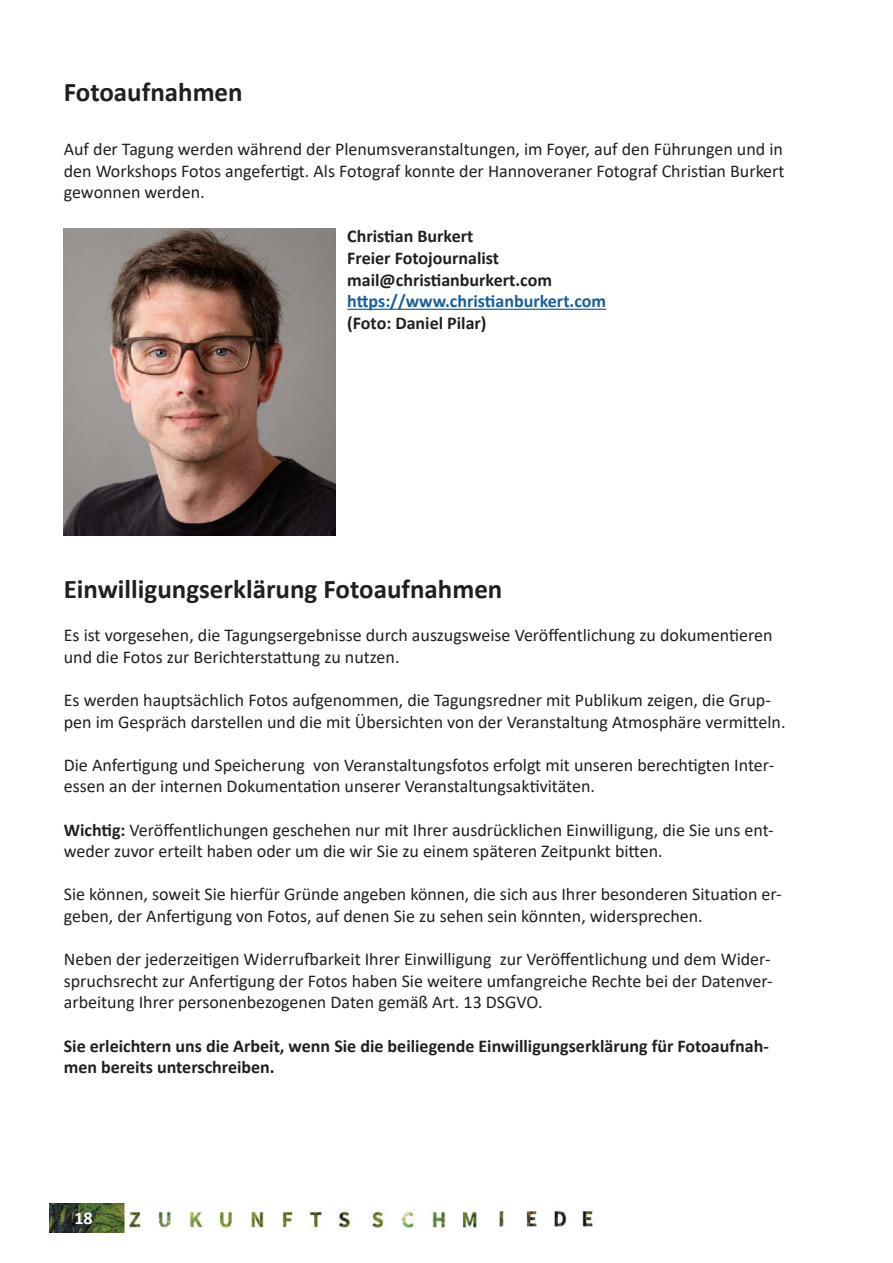
<style>
.page{position:relative;width:893px;height:1263px;background:#fff}
.page>*{position:absolute;margin:0;border:0;box-sizing:border-box;transform-origin:0 0}
.t1{font:700 27px "Calibri";color:#231f20}
.t2{font:18px/21.6px "Calibri";color:#231f20}
.t3{font:700 18px/21.6px "Calibri";color:#231f20}
.t4{font:700 18px "Calibri";color:#175d9e}
.t5{font:700 18px "Calibri";color:#fff}
.s1{font-weight:700}
</style>
<div class="page">
<img style="left:370px;top:1209px;width:223px;height:19px">
<img style="left:50px;top:1204px;width:301px;height:28px">
<img style="left:64px;top:229px;width:272px;height:307px">
<hr style="left:347px;top:309px;width:259px;height:1px;background:#175d9e">
<p class="t1" style="left:64px;top:73px;width:180px">Fotoaufnahmen</p>
<p class="t2" style="left:64px;top:138px;width:722px;text-align:justify">Auf der Tagung werden während der Plenumsveranstaltungen, im Foyer, auf den Führungen und in den Workshops Fotos angefertigt. Als Fotograf konnte der Hannoveraner Fotograf Christian Burkert gewonnen werden.</p>
<p class="t3" style="left:347px;top:225px;width:128px">Christian Burkert</p>
<p class="t3" style="left:347px;top:247px;width:153px">Freier Fotojournalist</p>
<p class="t3" style="left:347px;top:269px;width:206px">mail@christianburkert.com</p>
<p class="t4" style="left:347px;top:288px;width:260px">https://www.christianburkert.com</p>
<p class="t3" style="left:347px;top:312px;width:141px">(Foto: Daniel Pilar)</p>
<p class="t1" style="left:64px;top:570px;width:440px">Einwilligungserklärung Fotoaufnahmen</p>
<p class="t2" style="left:64px;top:624px;width:710px">Es ist vorgesehen, die Tagungsergebnisse durch auszugsweise Veröffentlichung zu dokumentieren und die Fotos zur Berichterstattung zu nutzen.</p>
<p class="t2" style="left:64px;top:689px;width:723px">Es werden hauptsächlich Fotos aufgenommen, die Tagungsredner mit Publikum zeigen, die Grup&shy;pen im Gespräch darstellen und die mit Übersichten von der Veranstaltung Atmosphäre vermitteln.</p>
<p class="t2" style="left:64px;top:753px;width:712px">Die Anfertigung und Speicherung von Veranstaltungsfotos erfolgt mit unseren berechtigten Inter&shy;essen an der internen Dokumentation unserer Veranstaltungsaktivitäten.</p>
<p class="t2" style="left:64px;top:818px;width:711px"><span class="s1">Wichtig:</span> Veröffentlichungen geschehen nur mit Ihrer ausdrücklichen Einwilligung, die Sie uns ent&shy;weder zuvor erteilt haben oder um die wir Sie zu einem späteren Zeitpunkt bitten.</p>
<p class="t2" style="left:64px;top:883px;width:719px">Sie können, soweit Sie hierfür Gründe angeben können, die sich aus Ihrer besonderen Situation er&shy;geben, der Anfertigung von Fotos, auf denen Sie zu sehen sein könnten, widersprechen.</p>
<p class="t2" style="left:64px;top:948px;width:710px;text-align:justify">Neben der jederzeitigen Widerrufbarkeit Ihrer Einwilligung zur Veröffentlichung und dem Wider&shy;spruchsrecht zur Anfertigung der Fotos haben Sie weitere umfangreiche Rechte bei der Datenver&shy;arbeitung Ihrer personenbezogenen Daten gemäß Art. 13 DSGVO.</p>
<p class="t3" style="left:64px;top:1034px;width:707px">Sie erleichtern uns die Arbeit, wenn Sie die beiliegende Einwilligungserklärung für Fotoaufnah&shy;men bereits unterschreiben.</p>
<p class="t5" style="left:74px;top:1206px;width:20px">18</p>
</div>
